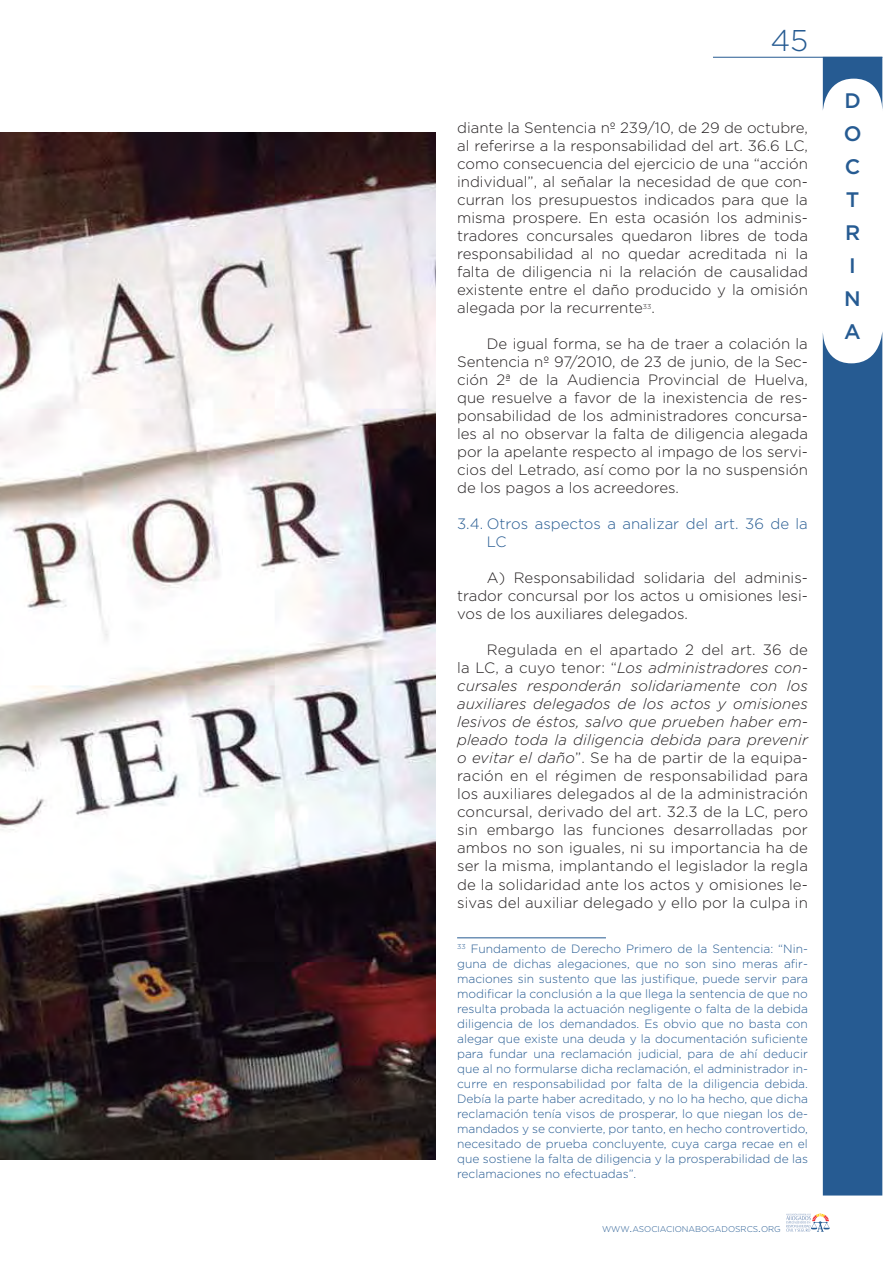
<style>
.page{position:relative;width:893px;height:1263px;background:#fff}
.page>*{position:absolute;margin:0;border:0;box-sizing:border-box;transform-origin:0 0}
.t1{font:300 30px "Gotham";color:#265b92}
.t2{font:500 21px/33px "Gotham";color:#265b92}
.t3{font:300 15px/18px "Gotham";color:#231f20;text-align:justify}
.t4{font:300 15px/18px "Gotham";color:#265b92}
.t5{font:300 12px/15px "Gotham";color:#265b92;text-align:justify}
.t6{font:300 8.4px "Gotham";color:#265b92}
.s1{font-style:italic}
.s2{font-size:12px}
</style>
<div class="page">
<hr style="left:713px;top:57px;width:169px;height:1px;background:#265b92">
<svg style="left:823px;top:57px;width:60px;height:52px"></svg>
<svg style="left:822px;top:333px;width:60px;height:863px;fill:#265b92"></svg>
<svg style="left:786px;top:1213px;width:44px;height:19px"></svg>
<hr style="left:457px;top:938px;width:149px;height:1px;background:#265b92">
<img style="left:0;top:133px;width:436px;height:1027px">
<h1 class="t1" style="left:770px;top:29px;width:40px">45</h1>
<p class="t3" style="left:457px;top:120px;width:352px">diante la Sentencia nº 239/10, de 29 de octubre, al referirse a la responsabilidad del art. 36.6 LC, como consecuencia del ejercicio de una “acción individual”, al señalar la necesidad de que con&shy;curran los presupuestos indicados para que la misma prospere. En esta ocasión los adminis&shy;tradores concursales quedaron libres de toda responsabilidad al no quedar acreditada ni la falta de diligencia ni la relación de causalidad existente entre el daño producido y la omisión alegada por la recurrente<sup>33</sup>.</p>
<p class="t3" style="left:457px;top:336px;width:352px;text-indent:30px">De igual forma, se ha de traer a colación la Sentencia nº 97/2010, de 23 de junio, de la Sec&shy;ción 2ª de la Audiencia Provincial de Huelva, que resuelve a favor de la inexistencia de res&shy;ponsabilidad de los administradores concursa&shy;les al no observar la falta de diligencia alegada por la apelante respecto al impago de los servi&shy;cios del Letrado, así como por la no suspensión de los pagos a los acreedores.</p>
<p class="t4" style="left:487px;top:516px;width:322px;text-indent:-30px">3.4. Otros aspectos a analizar del art. 36 de la<br>LC</p>
<p class="t3" style="left:457px;top:570px;width:352px;text-indent:30px">A) Responsabilidad solidaria del adminis&shy;trador concursal por los actos u omisiones lesi&shy;vos de los auxiliares delegados.</p>
<p class="t3" style="left:457px;top:642px;width:352px;text-indent:30px">Regulada en el apartado 2 del art. 36 de la LC, a cuyo tenor: “<span class="s1">Los administradores con&shy;cursales responderán solidariamente con los auxiliares delegados de los actos y omisiones lesivos de éstos, salvo que prueben haber em&shy;pleado toda la diligencia debida para prevenir o evitar el daño</span>”. Se ha de partir de la equipa&shy;ración en el régimen de responsabilidad para los auxiliares delegados al de la administración concursal, derivado del art. 32.3 de la LC, pero sin embargo las funciones desarrolladas por ambos no son iguales, ni su importancia ha de ser la misma, implantando el legislador la regla de la solidaridad ante los actos y omisiones le&shy;sivas del auxiliar delegado y ello por la culpa in</p>
<p class="t5" style="left:457px;top:942px;width:352px"><sup>33</sup> Fundamento de Derecho Primero de la Sentencia: “Nin&shy;guna de dichas alegaciones, que no son sino meras afir&shy;maciones sin sustento que las justifique, puede servir para modificar la conclusión a la que llega la sentencia de que no resulta probada la actuación negligente o falta de la debida diligencia de los demandados. Es obvio que no basta con alegar que existe una deuda y la documentación suficiente para fundar una reclamación judicial, para de ahí deducir que al no formularse dicha reclamación, el administrador in&shy;curre en responsabilidad por falta de la diligencia debida.<br>Debía la parte haber acreditado, y no lo ha hecho, que dicha reclamación tenía visos de prosperar, lo que niegan los de&shy;mandados y se convierte, por tanto, en hecho controvertido, necesitado de prueba concluyente, cuya carga recae en el que sostiene la falta de diligencia y la prosperabilidad de las reclamaciones no efectuadas”.</p>
<p class="t6" style="left:602px;top:1226px;width:180px">WWW<span class="s2">.</span>ASOCIACIONABOGADOSRCS<span class="s2">.</span>ORG</p>
<h2 class="t2" style="left:844px;top:86px;width:19px">D<br>O<br>C<br>T<br>R<br>I<br>N<br>A</h2>
</div>
